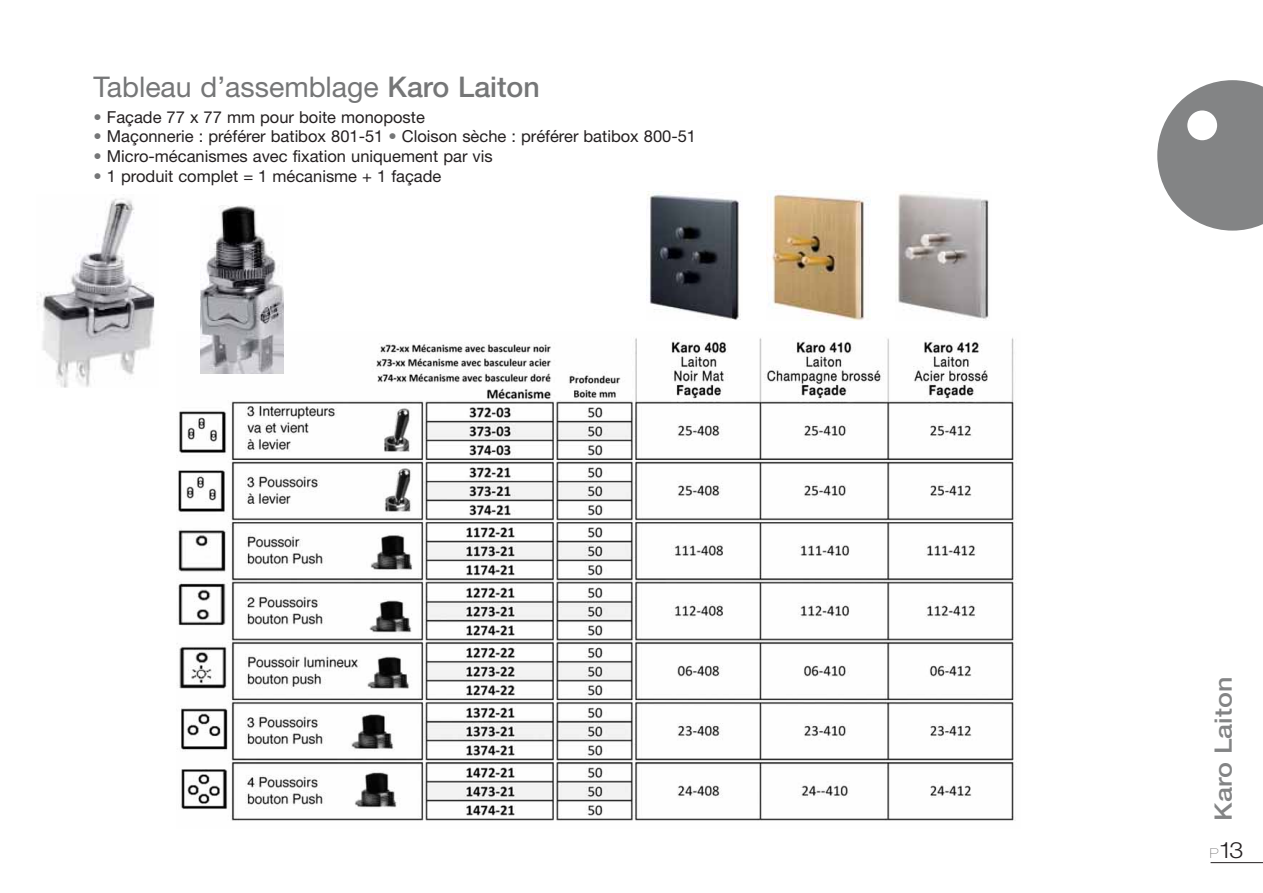
<style>
.page{position:relative;width:1263px;height:893px;background:#fff}
.page>*{position:absolute;margin:0;border:0;box-sizing:border-box;transform-origin:0 0}
.t1{font:28.5px "Helvetica Neue";color:#757677}
.t2{font:500 24px "Helvetica Neue";color:#838485;scale:1.12 1}
.t3{font:300 22.5px "Helvetica Neue";color:#231f20;scale:1.12 1}
.t4{font:16.5px "Helvetica Neue";color:#231f20}
.s1{font-weight:500}
.s2{color:#757677}
.s3{font-weight:200;font-size:13.5px}
</style>
<div class="page">
<img style="left:177px;top:332px;width:840px;height:489px">
<hr style="left:1211px;top:862px;width:52px;height:1px;background:#231f20">
<img style="left:36px;top:198px;width:119px;height:190px">
<img style="left:201px;top:206px;width:83px;height:168px">
<img style="left:646px;top:193px;width:95px;height:127px">
<img style="left:898px;top:193px;width:91px;height:127px">
<img style="left:766px;top:194px;width:103px;height:126px">
<svg style="left:1157px;top:80px;width:106px;height:151px"></svg>
<div style="left:1187px;top:110px;width:30px;height:30px;background:#fff;border-radius:50%"></div>
<h1 class="t1" style="left:94px;top:77px;width:448px">Tableau d’assemblage <span class="s1">Karo Laiton</span></h1>
<p class="t4" style="left:94px;top:111px;width:333px"><span class="s2">•</span> Façade 77 x 77 mm pour boite monoposte</p>
<p class="t4" style="left:94px;top:131px;width:604px"><span class="s2">•</span> Maçonnerie : préférer batibox 801-51 <span class="s2">•</span> Cloison sèche : préférer batibox 800-51</p>
<p class="t4" style="left:94px;top:150px;width:401px"><span class="s2">•</span> Micro-mécanismes avec fixation uniquement par vis</p>
<p class="t4" style="left:94px;top:170px;width:349px"><span class="s2">•</span> 1 produit complet = 1 mécanisme + 1 façade</p>
<h2 class="t2" style="left:1215px;top:821px;width:130px;rotate:-90deg">Karo Laiton</h2>
<h3 class="t3" style="left:1210px;top:842px;width:32px"><span class="s3">P</span>13</h3>
</div>
